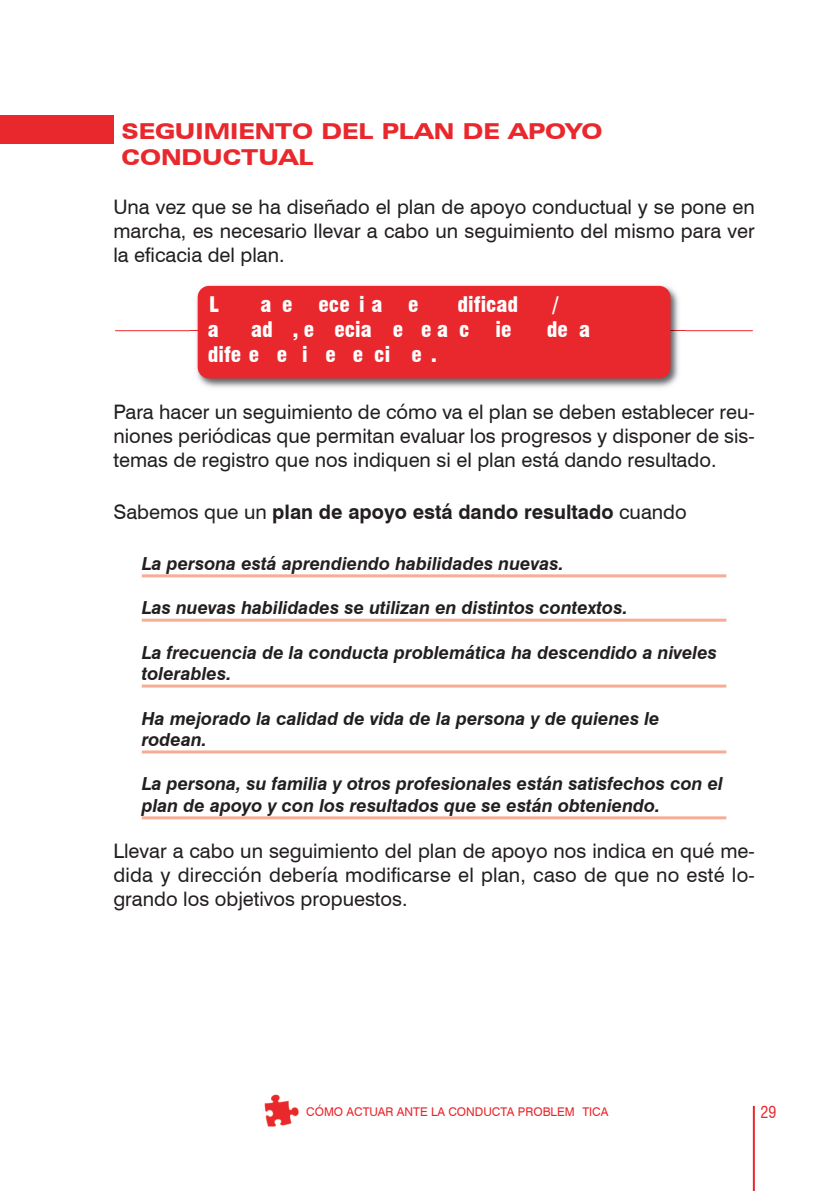
<style>
.page{position:relative;width:840px;height:1191px;background:#fff}
.page>*{position:absolute;margin:0;border:0;box-sizing:border-box;transform-origin:0 0}
.t1{font:900 expanded 22px "Zurich BT";color:#e9282d}
.t2{font:900 condensed 21px "Swiss 721 BT";color:#fff}
.t3{font:20px/24px "Swiss 721 BT";color:#231f20;text-align:justify}
.t4{font:700 20px "Swiss 721 BT";color:#231f20}
.t5{font:italic 700 18px/21.6px "Swiss 721 BT";color:#231f20}
.t6{font:condensed 16px "Swiss 721 BT";color:#e9282d}
.t7{font:12px "Swiss 721 BT";color:#e9282d}
.s1{font-weight:400}
</style>
<div class="page">
<hr style="left:142px;top:574px;width:584px;height:3px;background:#f6ac95">
<hr style="left:142px;top:618px;width:584px;height:3px;background:#f6ac95">
<hr style="left:142px;top:684px;width:584px;height:3px;background:#f6ac95">
<hr style="left:142px;top:750px;width:584px;height:3px;background:#f6ac95">
<hr style="left:142px;top:816px;width:584px;height:3px;background:#f6ac95">
<hr style="left:752px;top:1106px;width:2px;height:85px;background:#e9282d">
<div style="left:0;top:115px;width:113px;height:29px;background:#e9282d"></div>
<hr style="left:115px;top:330px;width:637px;height:1px;background:#e9282d">
<img style="left:196px;top:285px;width:483px;height:103px">
<div style="left:197px;top:286px;width:473px;height:92px;background:#e9282d;border-radius:11px"></div>
<img style="left:264px;top:1094px;width:35px;height:33px">
<p class="t1" style="left:122px;top:118px;width:482px">SEGUIMIENTO DEL PLAN DE APOYO</p>
<h4 class="t1" style="left:122px;top:144px;width:193px">CONDUCTUAL</h4>
<p class="t3" style="left:113px;top:194px;width:642px">Una vez que se ha diseñado el plan de apoyo conductual y se pone en marcha, es necesario llevar a cabo un seguimiento del mismo para ver la eficacia del plan.</p>
<p class="t2" style="left:209px;top:292px;width:11px">L</p>
<p class="t2" style="left:260px;top:292px;width:160px">ae eceia e</p>
<p class="t2" style="left:457px;top:292px;width:62px">dificad</p>
<p class="t2" style="left:552px;top:292px;width:7px">/</p>
<p class="t2" style="left:207px;top:317px;width:12px">a</p>
<p class="t2" style="left:251px;top:317px;width:262px">ad ,e ecia e ea c ie</p>
<p class="t2" style="left:546px;top:317px;width:45px">de a</p>
<p class="t2" style="left:207px;top:342px;width:231px">difee e i e eci e.</p>
<p class="t3" style="left:113px;top:399px;width:642px">Para hacer un seguimiento de cómo va el plan se deben establecer reu&shy;niones periódicas que permitan evaluar los progresos y disponer de sis&shy;temas de registro que nos indiquen si el plan está dando resultado.</p>
<h5 class="t4" style="left:113px;top:500px;width:574px"><span class="s1">Sabemos que un</span> plan de apoyo está dando resultado <span class="s1">cuando</span></h5>
<p class="t5" style="left:142px;top:552px;width:423px">La persona está aprendiendo habilidades nuevas.</p>
<p class="t5" style="left:142px;top:597px;width:487px">Las nuevas habilidades se utilizan en distintos contextos.</p>
<p class="t5" style="left:142px;top:641px;width:576px">La frecuencia de la conducta problemática ha descendido a niveles tolerables.</p>
<p class="t5" style="left:142px;top:707px;width:519px">Ha mejorado la calidad de vida de la persona y de quienes le rodean.</p>
<p class="t5" style="left:142px;top:773px;width:582px">La persona, su familia y otros profesionales están satisfechos con el plan de apoyo y con los resultados que se están obteniendo.</p>
<p class="t3" style="left:113px;top:838px;width:642px">Llevar a cabo un seguimiento del plan de apoyo nos indica en qué me&shy;dida y dirección debería modificarse el plan, caso de que no esté lo&shy;grando los objetivos propuestos.</p>
<p class="t7" style="left:306px;top:1104px;width:304px">CÓMO ACTUAR ANTE LA CONDUCTA PROBLEM TICA</p>
<p class="t6" style="left:760px;top:1102px;width:17px">29</p>
</div>
